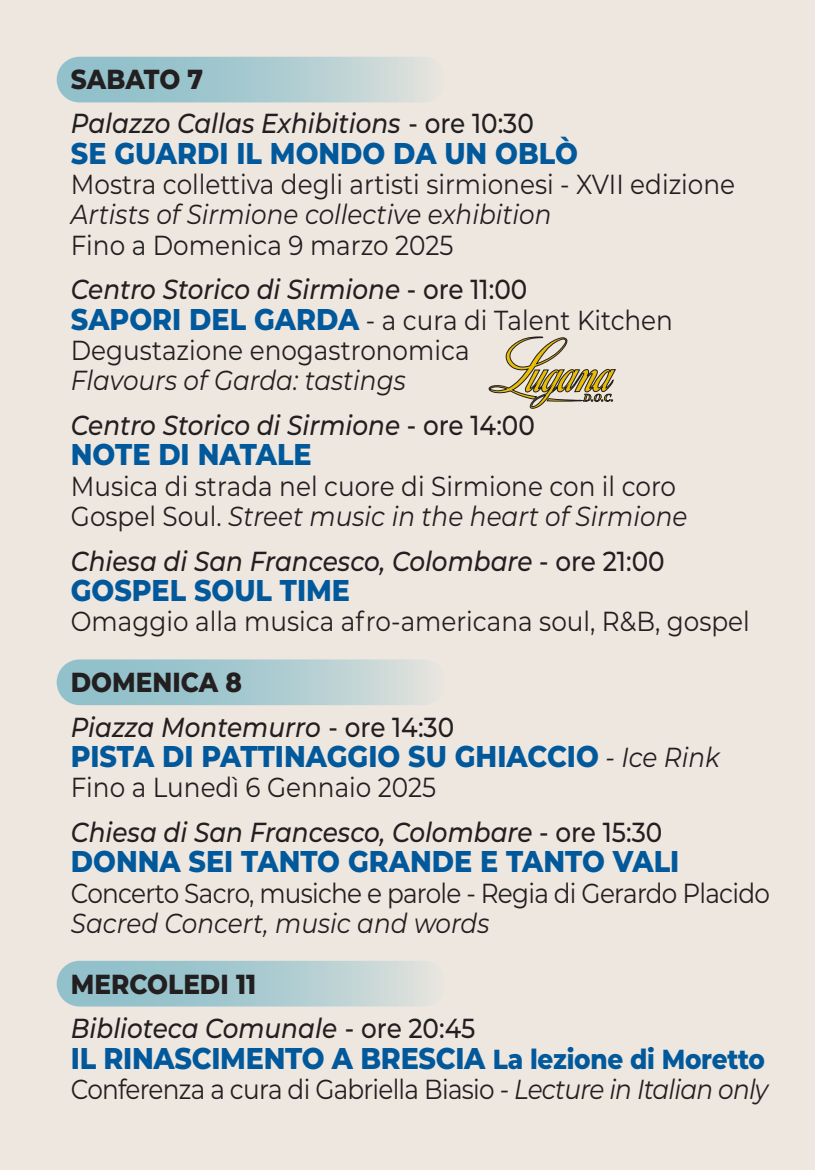
<style>
.page{position:relative;width:815px;height:1170px;background:#fff}
.page>*{position:absolute;margin:0;border:0;box-sizing:border-box;transform-origin:0 0}
.t1{font:800 30px "Montserrat";color:#01599c;scale:.9 1}
.t2{font:27.5px/30.2px "Montserrat";color:#231f20;scale:.9 1}
.t3{font:italic 500 27.5px/44.5px "Montserrat";color:#231f20;scale:.9 1}
.t4{font:italic 27.5px/44.5px "Montserrat";color:#231f20;scale:.9 1}
.t5{font:27.5px "Montserrat";letter-spacing:-.03em;color:#231f20;scale:.9 1}
.s1{font-weight:800;font-style:normal}
.s2{font-style:normal}
.s3{font-weight:500;font-style:italic}
.s4{font-weight:500}
.s5{font-weight:800;font-size:30px;color:#01599c}
.s6{font-weight:500;font-style:normal}
.s7{font-style:italic}
.s8{font-weight:400;font-style:italic;font-size:27.5px;color:#231f20}
.s9{font-weight:400;font-style:normal}
.s10{font-size:27.5px}
</style>
<div class="page">
<div style="left:0;top:0;width:815px;height:1169px;background:#ede7e0"></div>
<svg style="left:57px;top:57px;width:389px;height:45px"></svg>
<div style="left:57px;top:960px;width:389px;height:46px;background:linear-gradient(to right,#82bac7,#dadfdb);border-radius:23px"></div>
<svg style="left:57px;top:659px;width:389px;height:46px"></svg>
<svg style="left:489px;top:336px;width:127px;height:72px"></svg>
<p class="t3" style="left:71px;top:56px;width:516px"><span class="s1">SABATO 7<br></span>Palazzo Callas Exhibitions <span class="s2">- ore 10:30</span></p>
<p class="t1" style="left:71px;top:131px;width:565px">SE GUARDI IL MONDO DA UN OBLÒ</p>
<p class="t2" style="left:71px;top:168px;width:740px">Mostra collettiva degli artisti sirmionesi - XVII edizione</p>
<p class="t4" style="left:71px;top:191px;width:535px">Artists of Sirmione collective exhibition</p>
<p class="t2" style="left:71px;top:222px;width:509px;line-height:44.5px">Fino a Domenica 9 marzo 2025<br><span class="s3">Centro Storico di Sirmione</span> <span class="s4">- ore 11:00</span></p>
<p class="t2" style="left:71px;top:304px;width:670px"><span class="s5">SAPORI DEL GARDA</span> - a cura di Talent Kitchen<br>Degustazione enogastronomica</p>
<p class="t4" style="left:71px;top:357px;width:517px">Flavours of Garda: tastings<br><span class="s4">Centro Storico di Sirmione</span> <span class="s6">- ore 14:00</span></p>
<p class="t1" style="left:71px;top:432px;width:269px">NOTE DI NATALE</p>
<p class="t2" style="left:71px;top:470px;width:687px">Musica di strada nel cuore di Sirmione con il coro<br>Gospel Soul. <span class="s7">Street music in the heart of Sirmione</span></p>
<p class="t3" style="left:71px;top:537px;width:661px">Chiesa di San Francesco, Colombare <span class="s2">- ore 21:00</span></p>
<p class="t1" style="left:71px;top:568px;width:312px">GOSPEL SOUL TIME</p>
<p class="t2" style="left:71px;top:605px;width:756px">Omaggio alla musica afro-americana soul, R&amp;B, gospel</p>
<p class="t3" style="left:71px;top:659px;width:428px"><span class="s1">DOMENICA 8<br></span>Piazza Montemurro <span class="s2">- ore 14:30</span></p>
<p class="t1" style="left:71px;top:734px;width:723px">PISTA DI PATTINAGGIO SU GHIACCIO <span class="s8">- Ice Rink</span></p>
<p class="t3" style="left:71px;top:764px;width:659px"><span class="s9">Fino a Lunedì 6 Gennaio 2025<br></span>Chiesa di San Francesco, Colombare <span class="s2">- ore 15:30</span></p>
<p class="t1" style="left:71px;top:839px;width:678px">DONNA SEI TANTO GRANDE E TANTO VALI</p>
<p class="t5" style="left:71px;top:873px;width:778px">Concerto Sacro, musiche e parole - Regia di Gerardo Placido</p>
<p class="t4" style="left:71px;top:900px;width:467px">Sacred Concert, music and words</p>
<p class="t3" style="left:71px;top:960px;width:451px"><span class="s1">MERCOLEDI 11<br></span>Biblioteca Comunale <span class="s2">- ore 20:45</span></p>
<p class="t1" style="left:71px;top:1035px;width:773px">IL RINASCIMENTO A BRESCIA <span class="s10">La lezione di Moretto</span></p>
<p class="t5" style="left:71px;top:1070px;width:776px">Conferenza a cura di Gabriella Biasio <span class="s7">- Lecture in Italian only</span></p>
</div>
